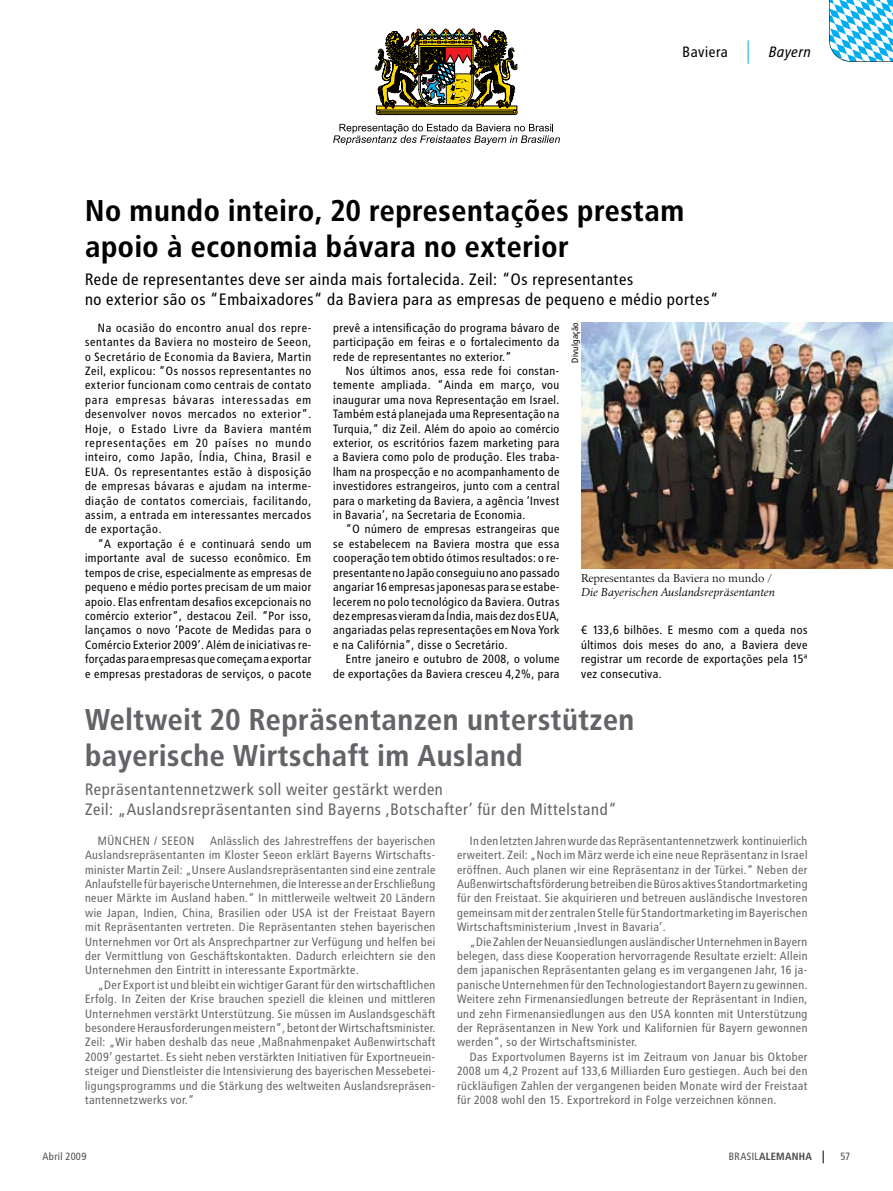
<style>
.page{position:relative;width:893px;height:1191px;background:#fff}
.page>*{position:absolute;margin:0;border:0;box-sizing:border-box;transform-origin:0 0}
.t1{font:700 30px/36px "Transit Back Neg";color:#000}
.t2{font:700 30px/36px "Transit Back Neg";color:#636467}
.t3{font:16.5px/19.8px "Transit Back Neg";color:#000}
.t4{font:16.5px/19.8px "Transit Back Neg";color:#636467}
.t5{font:15px "Transit Back Neg";color:#000}
.t6{font:italic 15px "Transit Back Neg";color:#000}
.t7{font:12px/14.4px "Transit Back Neg";color:#636467;text-align:justify}
.t8{font:12px/14.4px "Transit Back Neg";color:#000;text-align:justify}
.t9{font:italic 12px "Birka";color:#000}
.t10{font:12px "Birka";color:#000}
.t11{font:700 10.5px "Transit Back Neg";color:#4d4d4f}
.t12{font:10.5px "Transit Back Neg";color:#4d4d4f}
.t13{font:9px "Transit Back Neg";color:#000}
.s1{font-weight:400}
</style>
<div class="page">
<svg style="left:823px;top:1150px;width:1px;height:13px"></svg>
<svg style="left:748px;top:40px;width:1px;height:24px"></svg>
<svg style="left:829px;top:0;width:64px;height:62px"></svg>
<svg style="left:375px;top:28px;width:143px;height:87px"></svg>
<svg style="left:333px;top:124px;width:227px;height:21px"></svg>
<img style="left:582px;top:322px;width:311px;height:246px">
<p class="t5" style="left:682px;top:43px;width:47px">Baviera</p>
<p class="t6" style="left:768px;top:43px;width:44px">Bayern</p>
<h1 class="t1" style="left:85px;top:193px;width:601px">No mundo inteiro, 20 representações prestam apoio à economia bávara no exterior</h1>
<h2 class="t3" style="left:85px;top:269px;width:635px">Rede de representantes deve ser ainda mais fortalecida. Zeil: “Os representantes<br>no exterior são os “Embaixadores“ da Baviera para as empresas de pequeno e médio portes“</h2>
<p class="t13" style="left:570px;top:363px;width:43px;rotate:-90deg">Divulgação</p>
<p class="t8" style="left:333px;top:320px;width:228px">prevê a intensificação do programa bávaro de participação em feiras e o fortalecimento da rede de representantes no exterior.”</p>
<p class="t8" style="left:333px;top:364px;width:228px;text-indent:13px">Nos últimos anos, essa rede foi constan&shy;temente ampliada. “Ainda em março, vou inaugurar uma nova Representação em Israel.<br>Também está planejada uma Representação na Turquia,“ diz Zeil. Além do apoio ao comércio exterior, os escritórios fazem marketing para a Baviera como polo de produção. Eles traba&shy;lham na prospecção e no acompanhamento de investidores estrangeiros, junto com a central para o marketing da Baviera, a agência ‘Invest in Bavaria’, na Secretaria de Economia.</p>
<p class="t8" style="left:333px;top:522px;width:228px;text-indent:13px">“O número de empresas estrangeiras que se estabelecem na Baviera mostra que essa cooperação tem obtido ótimos resultados: o re&shy;presentante no Japão conseguiu no ano passado angariar 16 empresas japonesas para se estabe&shy;lecerem no polo tecnológico da Baviera. Outras dez empresas vieram da Índia, mais dez dos EUA, angariadas pelas representações em Nova York e na Califórnia”, disse o Secretário.</p>
<p class="t8" style="left:333px;top:652px;width:228px;text-align:right">Entre janeiro e outubro de 2008, o volume de exportações da Baviera cresceu 4,2%, para</p>
<p class="t8" style="left:85px;top:320px;width:228px;text-indent:13px">Na ocasião do encontro anual dos repre&shy;sentantes da Baviera no mosteiro de Seeon, o Secretário de Economia da Baviera, Martin Zeil, explicou: “Os nossos representantes no exterior funcionam como centrais de contato para empresas bávaras interessadas em desenvolver novos mercados no exterior”.<br>Hoje, o Estado Livre da Baviera mantém representações em 20 países no mundo inteiro, como Japão, Índia, China, Brasil e EUA. Os representantes estão à disposição de empresas bávaras e ajudam na interme&shy;diação de contatos comerciais, facilitando, assim, a entrada em interessantes mercados de exportação.</p>
<p class="t8" style="left:85px;top:536px;width:228px;text-indent:13px">“A exportação é e continuará sendo um importante aval de sucesso econômico. Em tempos de crise, especialmente as empresas de pequeno e médio portes precisam de um maior apoio. Elas enfrentam desafios excepcionais no comércio exterior”, destacou Zeil. “Por isso, lançamos o novo ‘Pacote de Medidas para o Comércio Exterior 2009’. Além de iniciativas re&shy;forçadas para empresas que começam a exportar e empresas prestadoras de serviços, o pacote</p>
<h1 class="t2" style="left:85px;top:701px;width:552px">Weltweit 20 Repräsentanzen unterstützen bayerische Wirtschaft im Ausland</h1>
<p class="t10" style="left:581px;top:571px;width:192px">Representantes da Baviera no mundo /</p>
<p class="t9" style="left:581px;top:585px;width:196px">Die Bayerischen Auslandsrepräsentanten</p>
<p class="t8" style="left:581px;top:623px;width:228px">€ 133,6 bilhões. E mesmo com a queda nos últimos dois meses do ano, a Baviera deve registrar um recorde de exportações pela 15ª vez consecutiva.</p>
<h2 class="t4" style="left:85px;top:779px;width:534px">Repräsentantennetzwerk soll weiter gestärkt werden<br>Zeil: „Auslandsrepräsentanten sind Bayerns ‚Botschafter’ für den Mittelstand“</h2>
<p class="t7" style="left:98px;top:833px;width:98px">MÜNCHEN / SEEON</p>
<p class="t7" style="left:85px;top:833px;width:352px;text-indent:125px">Anlässlich des Jahrestreffens der bayerischen Auslandsrepräsentanten im Kloster Seeon erklärt Bayerns Wirtschafts&shy;minister Martin Zeil: „Unsere Auslandsrepräsentanten sind eine zentrale Anlaufstelle für bayerische Unternehmen, die Interesse an der Erschließung neuer Märkte im Ausland haben.“ In mittlerweile weltweit 20 Ländern wie Japan, Indien, China, Brasilien oder USA ist der Freistaat Bayern mit Repräsentanten vertreten. Die Repräsentanten stehen bayerischen Unternehmen vor Ort als Ansprechpartner zur Verfügung und helfen bei der Vermittlung von Geschäftskontakten. Dadurch erleichtern sie den Unternehmen den Eintritt in interessante Exportmärkte.</p>
<p class="t7" style="left:85px;top:977px;width:352px;text-indent:13px">„Der Export ist und bleibt ein wichtiger Garant für den wirtschaftlichen Erfolg. In Zeiten der Krise brauchen speziell die kleinen und mittleren Unternehmen verstärkt Unterstützung. Sie müssen im Auslandsgeschäft besondere Herausforderungen meistern“, betont der Wirtschaftsminister.<br>Zeil: „Wir haben deshalb das neue ‚Maßnahmenpaket Außenwirtschaft 2009’ gestartet. Es sieht neben verstärkten Initiativen für Exportneuein&shy;steiger und Dienstleister die Intensivierung des bayerischen Messebetei&shy;ligungsprogramms und die Stärkung des weltweiten Auslandsrepräsen&shy;tantennetzwerks vor.“</p>
<p class="t7" style="left:457px;top:833px;width:352px;text-indent:13px">In den letzten Jahren wurde das Repräsentantennetzwerk kontinuierlich erweitert. Zeil: „Noch im März werde ich eine neue Repräsentanz in Israel eröffnen. Auch planen wir eine Repräsentanz in der Türkei.“ Neben der Außenwirtschaftsförderung betreiben die Büros aktives Standortmarketing für den Freistaat. Sie akquirieren und betreuen ausländische Investoren gemeinsam mit der zentralen Stelle für Standortmarketing im Bayerischen Wirtschaftsministerium ‚Invest in Bavaria’.</p>
<p class="t7" style="left:457px;top:934px;width:352px;text-indent:13px">„Die Zahlen der Neuansiedlungen ausländischer Unternehmen in Bayern belegen, dass diese Kooperation hervorragende Resultate erzielt: Allein dem japanischen Repräsentanten gelang es im vergangenen Jahr, 16 ja&shy;panische Unternehmen für den Technologiestandort Bayern zu gewinnen.<br>Weitere zehn Firmenansiedlungen betreute der Repräsentant in Indien, und zehn Firmenansiedlungen aus den USA konnten mit Unterstützung der Repräsentanzen in New York und Kalifornien für Bayern gewonnen werden“, so der Wirtschaftsminister.</p>
<p class="t7" style="left:457px;top:1049px;width:352px;text-indent:13px">Das Exportvolumen Bayerns ist im Zeitraum von Januar bis Oktober 2008 um 4,2 Prozent auf 133,6 Milliarden Euro gestiegen. Auch bei den rückläufigen Zahlen der vergangenen beiden Monate wird der Freistaat für 2008 wohl den 15. Exportrekord in Folge verzeichnen können.</p>
<p class="t12" style="left:43px;top:1149px;width:46px">Abril 2009</p>
<p class="t11" style="left:729px;top:1149px;width:85px"><span class="s1">BRASIL</span>ALEMANHA</p>
<p class="t12" style="left:840px;top:1149px;width:12px">57</p>
</div>
